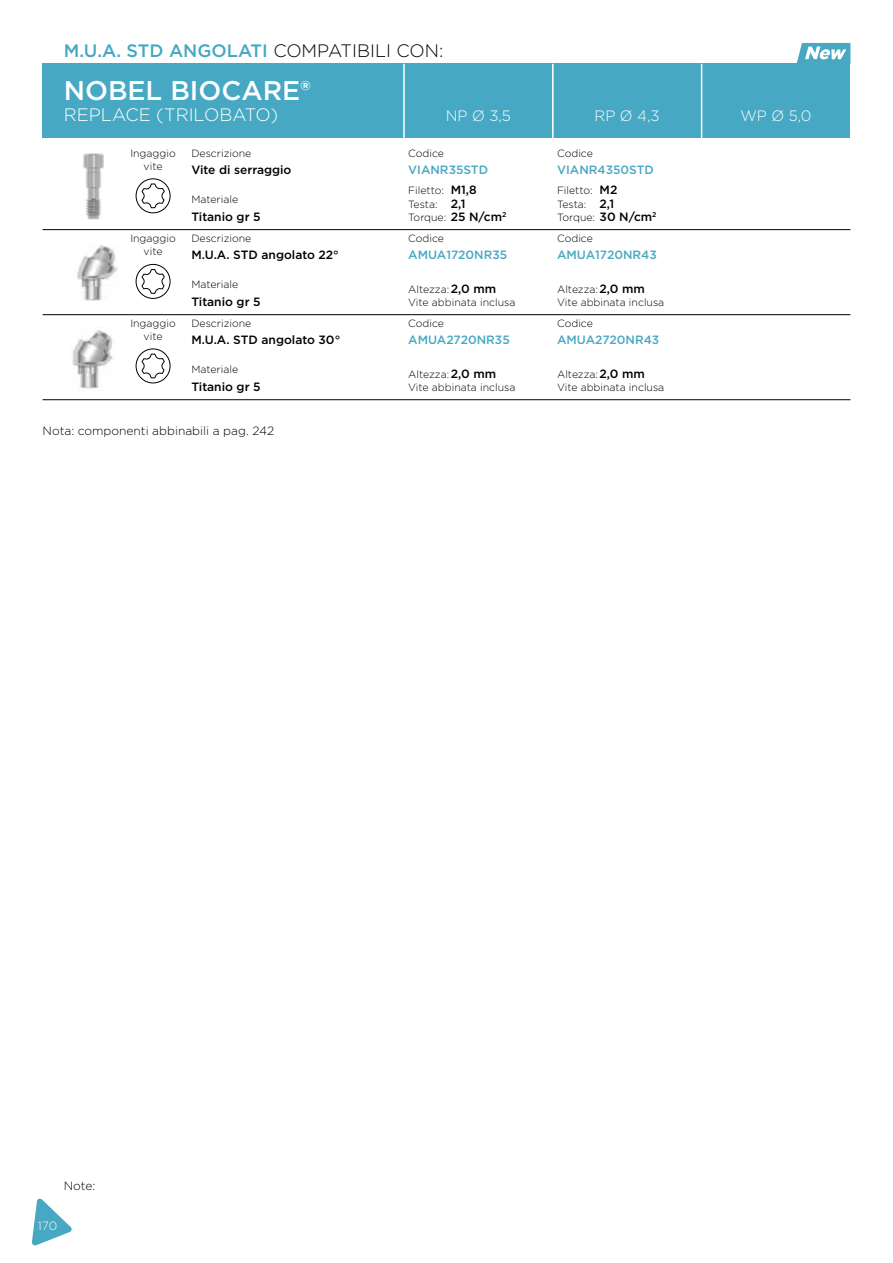
<style>
.page{position:relative;width:893px;height:1263px;background:#fff}
.page>*{position:absolute;margin:0;border:0;box-sizing:border-box;transform-origin:0 0}
.t1{font:500 27px "Gotham";color:#fff}
.t2{font:500 18px "Gotham";color:#47a8c3}
.t3{font:300 18px "Gotham";color:#fff}
.t4{font:300 15px "Gotham";color:#fff}
.t5{font:500 12px "Gotham";color:#000}
.t6{font:500 12px "Gotham";color:#47a8c3}
.t7{font:300 12px "Gotham";color:#000}
.t8{font:300 12px "Gotham";color:#fff}
.t9{font:300 10.5px/13.5px "Gotham";color:#000}
.s1{font-weight:300;color:#000}
.s2{font-weight:500;font-size:12px}
</style>
<div class="page">
<svg style="left:797px;top:43px;width:53px;height:21px"></svg>
<hr style="left:43px;top:229px;width:807px;height:1px;background:#000">
<hr style="left:43px;top:314px;width:807px;height:1px;background:#000">
<hr style="left:43px;top:399px;width:807px;height:1px;background:#000">
<div style="left:43px;top:64px;width:807px;height:74px;background:#47a8c3"></div>
<hr style="left:403px;top:64px;width:2px;height:74px;background:#fff">
<hr style="left:552px;top:64px;width:2px;height:74px;background:#fff">
<hr style="left:701px;top:64px;width:1px;height:74px;background:#fff">
<img style="left:77px;top:245px;width:41px;height:56px">
<img style="left:72px;top:330px;width:41px;height:59px">
<img style="left:83px;top:153px;width:21px;height:67px">
<svg style="left:136px;top:178px;width:35px;height:35px"></svg>
<svg style="left:136px;top:264px;width:35px;height:35px"></svg>
<svg style="left:136px;top:348px;width:35px;height:35px"></svg>
<svg style="left:32px;top:1198px;width:40px;height:48px"></svg>
<h2 class="t2" style="left:64px;top:39px;width:381px">M.U.A. STD ANGOLATI <span class="s1">COMPATIBILI CON:</span></h2>
<h1 class="t1" style="left:64px;top:72px;width:248px">NOBEL BIOCARE®</h1>
<h2 class="t3" style="left:64px;top:103px;width:216px">REPLACE (TRILOBATO)</h2>
<p class="t9" style="left:130px;top:147px;width:47px;line-height:12.6px;text-align:center">Ingaggio vite</p>
<p class="t9" style="left:130px;top:232px;width:47px;line-height:12.6px;text-align:center">Ingaggio vite</p>
<p class="t9" style="left:130px;top:317px;width:47px;line-height:12.6px;text-align:center">Ingaggio vite</p>
<p class="t9" style="left:191px;top:146px;width:62px">Descrizione</p>
<p class="t9" style="left:191px;top:192px;width:48px">Materiale</p>
<p class="t5" style="left:191px;top:162px;width:102px">Vite di serraggio</p>
<p class="t5" style="left:191px;top:209px;width:71px">Titanio gr 5</p>
<p class="t9" style="left:191px;top:232px;width:62px">Descrizione</p>
<p class="t5" style="left:191px;top:247px;width:149px">M.U.A. STD angolato 22°</p>
<p class="t9" style="left:191px;top:277px;width:48px">Materiale</p>
<p class="t5" style="left:191px;top:294px;width:71px">Titanio gr 5</p>
<p class="t9" style="left:191px;top:317px;width:62px">Descrizione</p>
<p class="t5" style="left:191px;top:332px;width:150px">M.U.A. STD angolato 30°</p>
<p class="t9" style="left:191px;top:362px;width:48px">Materiale</p>
<p class="t5" style="left:191px;top:379px;width:71px">Titanio gr 5</p>
<p class="t7" style="left:43px;top:423px;width:233px">Nota: componenti abbinabili a pag. 242</p>
<h3 class="t4" style="left:446px;top:106px;width:67px">NP Ø 3,5</h3>
<h3 class="t4" style="left:595px;top:106px;width:67px">RP Ø 4,3</h3>
<h3 class="t4" style="left:740px;top:106px;width:73px">WP Ø 5,0</h3>
<p class="t9" style="left:408px;top:146px;width:37px">Codice</p>
<p class="t9" style="left:408px;top:183px;width:100px">Filetto: <span class="s2">M1,8<br></span>Testa: <span class="s2">2,1<br></span>Torque: <span class="s2">25 N/cm</span><sup>2</sup></p>
<p class="t6" style="left:408px;top:162px;width:81px">VIANR35STD</p>
<p class="t9" style="left:557px;top:146px;width:37px">Codice</p>
<p class="t9" style="left:557px;top:183px;width:101px">Filetto: <span class="s2">M2<br></span>Testa: <span class="s2">2,1<br></span>Torque: <span class="s2">30 N/cm</span><sup>2</sup></p>
<p class="t6" style="left:557px;top:162px;width:98px">VIANR4350STD</p>
<p class="t9" style="left:408px;top:232px;width:37px">Codice</p>
<p class="t9" style="left:557px;top:232px;width:37px">Codice</p>
<p class="t6" style="left:408px;top:247px;width:101px">AMUA1720NR35</p>
<p class="t6" style="left:557px;top:247px;width:101px">AMUA1720NR43</p>
<p class="t9" style="left:408px;top:282px;width:109px">Altezza:<span class="s2">2,0 mm<br></span>Vite abbinata inclusa</p>
<p class="t9" style="left:557px;top:282px;width:109px">Altezza:<span class="s2">2,0 mm<br></span>Vite abbinata inclusa</p>
<p class="t9" style="left:408px;top:317px;width:37px">Codice</p>
<p class="t9" style="left:557px;top:317px;width:37px">Codice</p>
<p class="t6" style="left:408px;top:332px;width:103px">AMUA2720NR35</p>
<p class="t6" style="left:557px;top:332px;width:104px">AMUA2720NR43</p>
<p class="t9" style="left:408px;top:367px;width:109px">Altezza:<span class="s2">2,0 mm<br></span>Vite abbinata inclusa</p>
<p class="t9" style="left:557px;top:367px;width:109px">Altezza:<span class="s2">2,0 mm<br></span>Vite abbinata inclusa</p>
<p class="t7" style="left:64px;top:1178px;width:33px">Note:</p>
<p class="t8" style="left:38px;top:1218px;width:21px">170</p>
</div>
